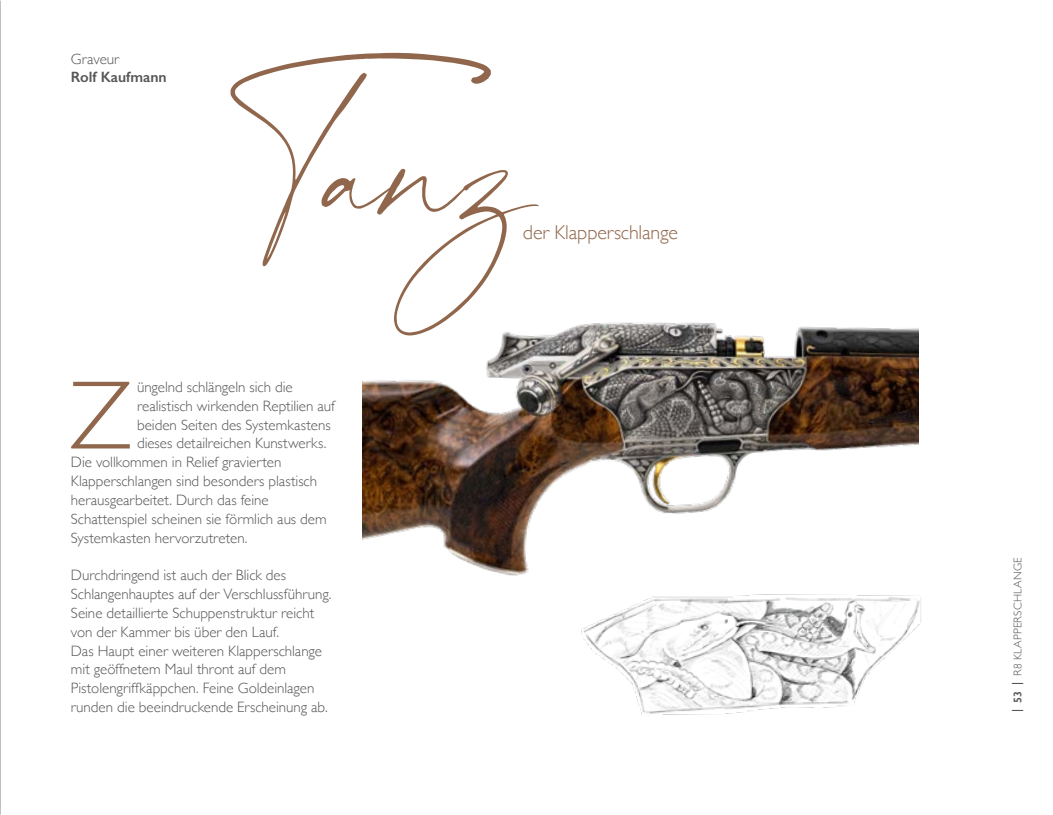
<style>
.page{position:relative;width:1053px;height:815px;background:#fff}
.page>*{position:absolute;margin:0;border:0;box-sizing:border-box;transform-origin:0 0}
.t1{font:187.5px "Blackstone";color:#90674c}
.t2{font:300 97.75px "Gill Sans";color:#90674c}
.t3{font:300 20px "Gill Sans";letter-spacing:-.01em;color:#90674c}
.t4{font:300 15px/18.9px "Gill Sans";color:#565656}
.t5{font:600 15px "Gill Sans";color:#565656}
.t6{font:300 11.25px "Gill Sans";letter-spacing:.02em;color:#565656}
.s1{font-weight:600}
</style>
<div class="page">
<img style="left:581px;top:594px;width:340px;height:121px">
<img style="left:362px;top:322px;width:556px;height:254px">
<p class="t4" style="left:71px;top:48px;width:50px">Graveur</p>
<p class="t5" style="left:71px;top:67px;width:97px">Rolf Kaufmann</p>
<h1 class="t1" style="left:221px;top:69px;width:317px">Tanz</h1>
<h3 class="t3" style="left:523px;top:216px;width:156px">der Klapperschlange</h3>
<h2 class="t2" style="left:70px;top:339px;width:64px">Z</h2>
<p class="t4" style="left:137px;top:377px;width:157px">üngelnd schlängeln sich die</p>
<p class="t4" style="left:137px;top:396px;width:199px">realistisch wirkenden Reptilien auf</p>
<p class="t4" style="left:137px;top:415px;width:195px">beiden Seiten des Systemkastens</p>
<p class="t4" style="left:137px;top:433px;width:191px">dieses detailreichen Kunstwerks.</p>
<p class="t4" style="left:71px;top:452px;width:212px">Die vollkommen in Relief gravierten</p>
<p class="t4" style="left:71px;top:471px;width:248px">Klapperschlangen sind besonders plastisch</p>
<p class="t4" style="left:71px;top:490px;width:199px">herausgearbeitet. Durch das feine</p>
<p class="t4" style="left:71px;top:509px;width:257px">Schattenspiel scheinen sie förmlich aus dem</p>
<p class="t4" style="left:71px;top:528px;width:178px">Systemkasten hervorzutreten.</p>
<p class="t4" style="left:71px;top:565px;width:262px">Durchdringend ist auch der Blick des Schlangenhauptes auf der Verschlussführung.<br>Seine detaillierte Schuppenstruktur reicht von der Kammer bis über den Lauf.<br>Das Haupt einer weiteren Klapperschlange mit geöffnetem Maul thront auf dem Pistolengriffkäppchen. Feine Goldeinlagen runden die beeindruckende Erscheinung ab.</p>
<p class="t6" style="left:1008px;top:712px;width:156px;rotate:-90deg"><span class="s1">| 53 |</span> R8 KLAPPERSCHLANGE</p>
</div>
